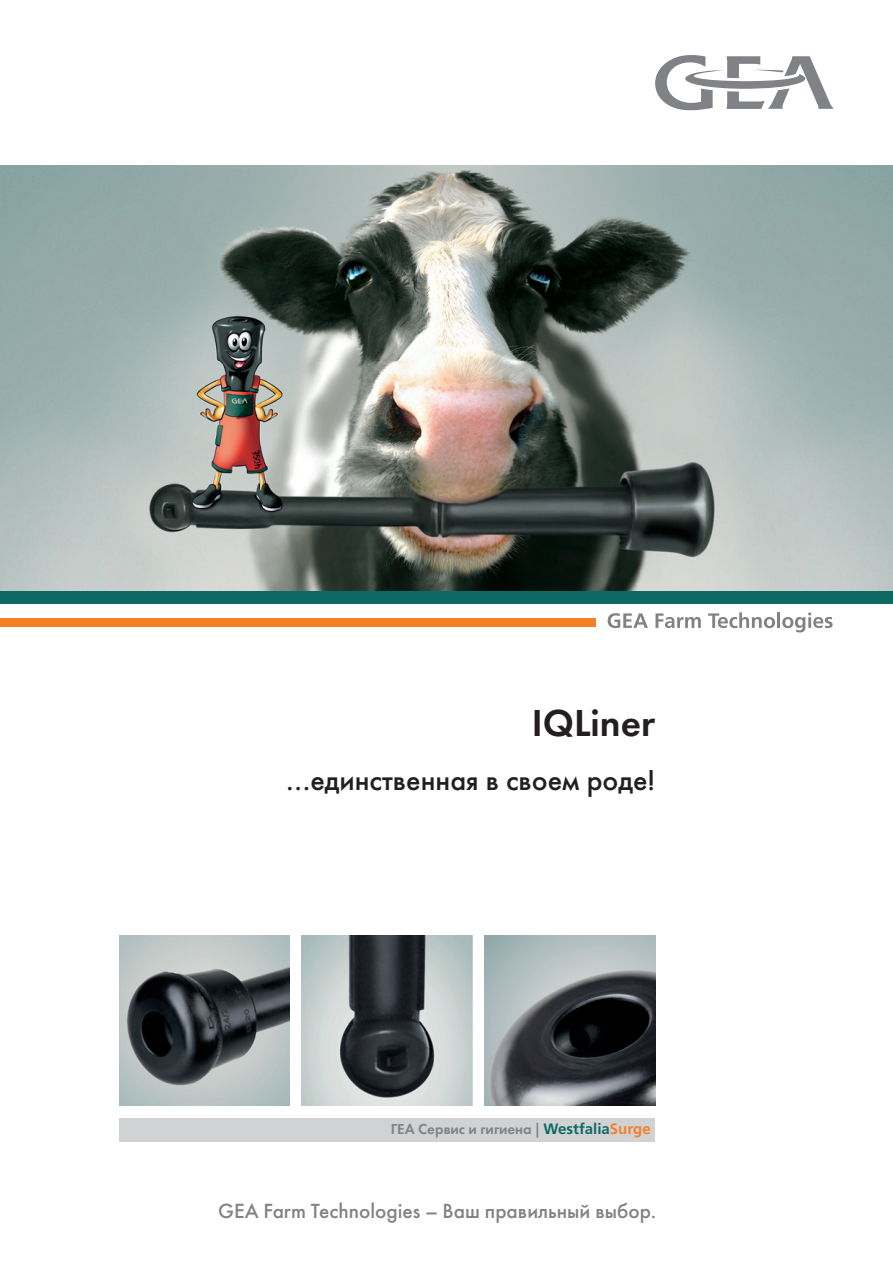
<style>
.page{position:relative;width:893px;height:1263px;background:#fff}
.page>*{position:absolute;margin:0;border:0;box-sizing:border-box;transform-origin:0 0}
.t1{font:39px "Futura Demi C";color:#231f20}
.t2{font:30px "Futura Medium C";color:#231f20}
.t3{font:21.3px "Futura Medium C";color:#808285}
.t4{font:15px "Futura Demi C";color:#808285}
.s1{font-family:"Frutiger LT Com";font-weight:700}
.s2{font-family:"Frutiger LT Com";font-weight:700;color:#0e6963}
.s3{font-family:"Frutiger LT Com";font-weight:700;color:#f48026}
</style>
<div class="page">
<img style="left:0;top:166px;width:893px;height:425px">
<div style="left:0;top:618px;width:595px;height:9px;background:#f48026"></div>
<svg style="left:608px;top:613px;width:40px;height:15px"></svg>
<svg style="left:655px;top:613px;width:46px;height:15px"></svg>
<svg style="left:708px;top:612px;width:67px;height:16px"></svg>
<hr style="left:777px;top:612px;width:3px;height:16px;background:#808285">
<svg style="left:782px;top:613px;width:51px;height:19px"></svg>
<svg style="left:655px;top:55px;width:179px;height:55px"></svg>
<div style="left:119px;top:1118px;width:536px;height:24px;background:#d1d2d4"></div>
<div style="left:0;top:591px;width:893px;height:13px;background:#0e6963"></div>
<img style="left:485px;top:935px;width:170px;height:170px">
<img style="left:302px;top:935px;width:170px;height:171px">
<img style="left:119px;top:935px;width:170px;height:171px">
<h1 class="t1" style="left:532px;top:707px;width:125px">IQLiner</h1>
<h2 class="t2" style="left:286px;top:768px;width:371px">...единственная в своем роде!</h2>
<p class="t4" style="left:391px;top:1122px;width:262px">ГЕА Сервис и гигиена <span class="s1">|</span> <span class="s2">Westfalia</span><span class="s3">Surge</span></p>
<p class="t3" style="left:218px;top:1203px;width:440px">GEA Farm Technologies – Ваш правильный выбор.</p>
</div>
